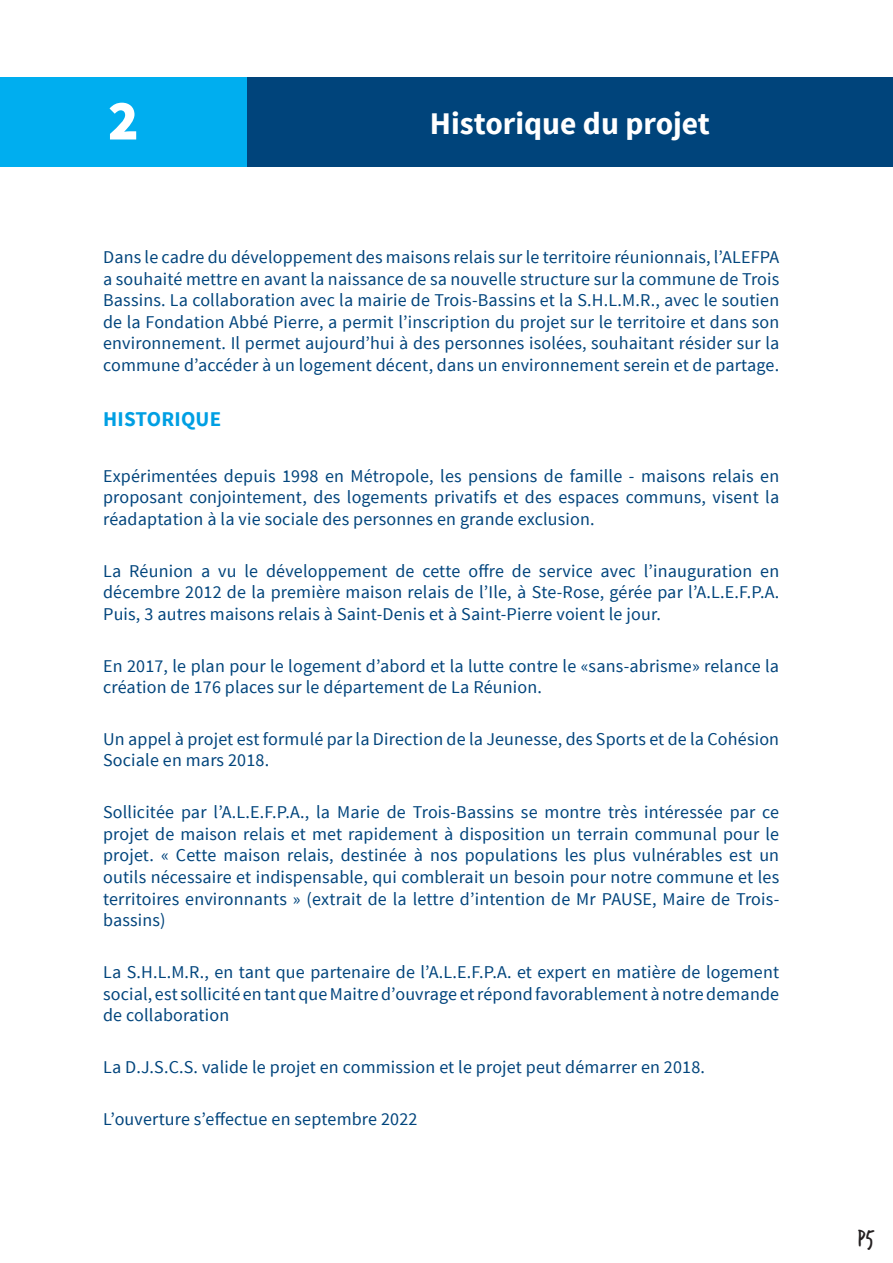
<style>
.page{position:relative;width:893px;height:1263px;background:#fff}
.page>*{position:absolute;margin:0;border:0;box-sizing:border-box;transform-origin:0 0}
.t1{font:900 57px "Source Sans Pro";color:#fff}
.t2{font:700 31.5px "Source Sans Pro";color:#fff}
.t3{font:24px "Trash Hand";color:#231f20}
.t4{font:700 21px "Source Sans Pro";letter-spacing:.01em;color:#009fe3}
.t5{font:18px/21.6px "Source Sans Pro";letter-spacing:.01em;color:#00447c;text-align:justify}
</style>
<div class="page">
<div style="left:0;top:78px;width:893px;height:89px;background:#00447b"></div>
<div style="left:0;top:78px;width:247px;height:89px;background:#00aeef"></div>
<p class="t1" style="left:108px;top:81px;width:32px">2</p>
<p class="t2" style="left:430px;top:103px;width:281px">Historique du projet</p>
<p class="t5" style="left:103px;top:247px;width:678px">Dans le cadre du développement des maisons relais sur le territoire réunionnais, l’ALEFPA a souhaité mettre en avant la naissance de sa nouvelle structure sur la commune de Trois Bassins. La collaboration avec la mairie de Trois-Bassins et la S.H.L.M.R., avec le soutien de la Fondation Abbé Pierre, a permit l’inscription du projet sur le territoire et dans son environnement. Il permet aujourd’hui à des personnes isolées, souhaitant résider sur la commune d’accéder à un logement décent, dans un environnement serein et de partage.</p>
<p class="t4" style="left:103px;top:406px;width:120px">HISTORIQUE</p>
<p class="t5" style="left:103px;top:465px;width:678px">Expérimentées depuis 1998 en Métropole, les pensions de famille - maisons relais en proposant conjointement, des logements privatifs et des espaces communs, visent la réadaptation à la vie sociale des personnes en grande exclusion.</p>
<p class="t5" style="left:103px;top:560px;width:678px">La Réunion a vu le développement de cette offre de service avec l’inauguration en décembre 2012 de la première maison relais de l’Ile, à Ste-Rose, gérée par l’A.L.E.F.P.A.<br>Puis, 3 autres maisons relais à Saint-Denis et à Saint-Pierre voient le jour.</p>
<p class="t5" style="left:103px;top:655px;width:677px">En 2017, le plan pour le logement d’abord et la lutte contre le «sans-abrisme» relance la création de 176 places sur le département de La Réunion.</p>
<p class="t5" style="left:103px;top:728px;width:677px">Un appel à projet est formulé par la Direction de la Jeunesse, des Sports et de la Cohésion<br>Sociale en mars 2018.</p>
<p class="t5" style="left:103px;top:802px;width:678px">Sollicitée par l’A.L.E.F.P.A., la Marie de Trois-Bassins se montre très intéressée par ce projet de maison relais et met rapidement à disposition un terrain communal pour le projet. « Cette maison relais, destinée à nos populations les plus vulnérables est un outils nécessaire et indispensable, qui comblerait un besoin pour notre commune et les territoires environnants » (extrait de la lettre d’intention de Mr PAUSE, Maire de Trois&shy;bassins)</p>
<p class="t5" style="left:103px;top:961px;width:678px">La S.H.L.M.R., en tant que partenaire de l’A.L.E.F.P.A. et expert en matière de logement social, est sollicité en tant que Maitre d’ouvrage et répond favorablement à notre demande de collaboration</p>
<p class="t5" style="left:103px;top:1056px;width:603px">La D.J.S.C.S. valide le projet en commission et le projet peut démarrer en 2018.</p>
<p class="t5" style="left:103px;top:1108px;width:316px">L’ouverture s’effectue en septembre 2022</p>
<h3 class="t3" style="left:858px;top:1226px;width:18px">P5</h3>
</div>
